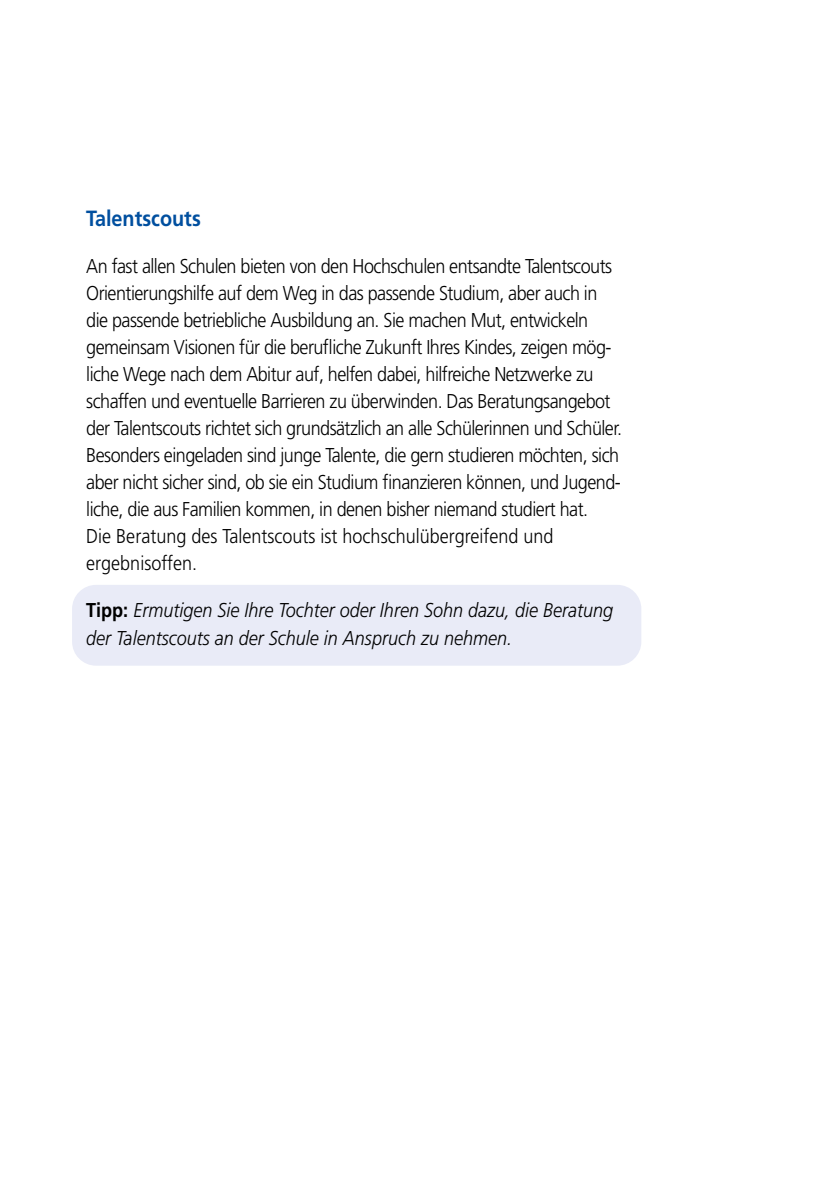
<style>
.page{position:relative;width:840px;height:1191px;background:#fff}
.page>*{position:absolute;margin:0;border:0;box-sizing:border-box;transform-origin:0 0}
.t1{font:700 22px "Frutiger LT";color:#004f9f;scale:.9 1}
.t2{font:300 20px/27px "Frutiger LT";letter-spacing:-.03em;color:#000;scale:.9 1}
.t3{font:italic 300 20px/27px "Frutiger LT";color:#000;scale:.9 1}
.s1{font-weight:700;font-style:normal}
</style>
<div class="page">
<div style="left:72px;top:585px;width:569px;height:80px;background:#e9ebf7;border-radius:24px"></div>
<p class="t1" style="left:86px;top:206px;width:129px">Talentscouts</p>
<p class="t2" style="left:86px;top:253px;width:596px">An fast allen Schulen bieten von den Hochschulen entsandte Talentscouts Orientierungshilfe auf dem Weg in das passende Studium, aber auch in die passende betriebliche Ausbildung an. Sie machen Mut, entwickeln gemeinsam Visionen für die berufliche Zukunft Ihres Kindes, zeigen mög&shy;liche Wege nach dem Abitur auf, helfen dabei, hilfreiche Netzwerke zu schaffen und eventuelle Barrieren zu überwinden. Das Beratungsangebot der Talentscouts richtet sich grundsätzlich an alle Schülerinnen und Schüler.<br>Besonders eingeladen sind junge Talente, die gern studieren möchten, sich aber nicht sicher sind, ob sie ein Studium finanzieren können, und Jugend&shy;liche, die aus Familien kommen, in denen bisher niemand studiert hat.<br>Die Beratung des Talentscouts ist hochschulübergreifend und ergebnisoffen.</p>
<p class="t3" style="left:86px;top:597px;width:586px"><span class="s1">Tipp:</span> Ermutigen Sie Ihre Tochter oder Ihren Sohn dazu, die Beratung der Talentscouts an der Schule in Anspruch zu nehmen.</p>
</div>
